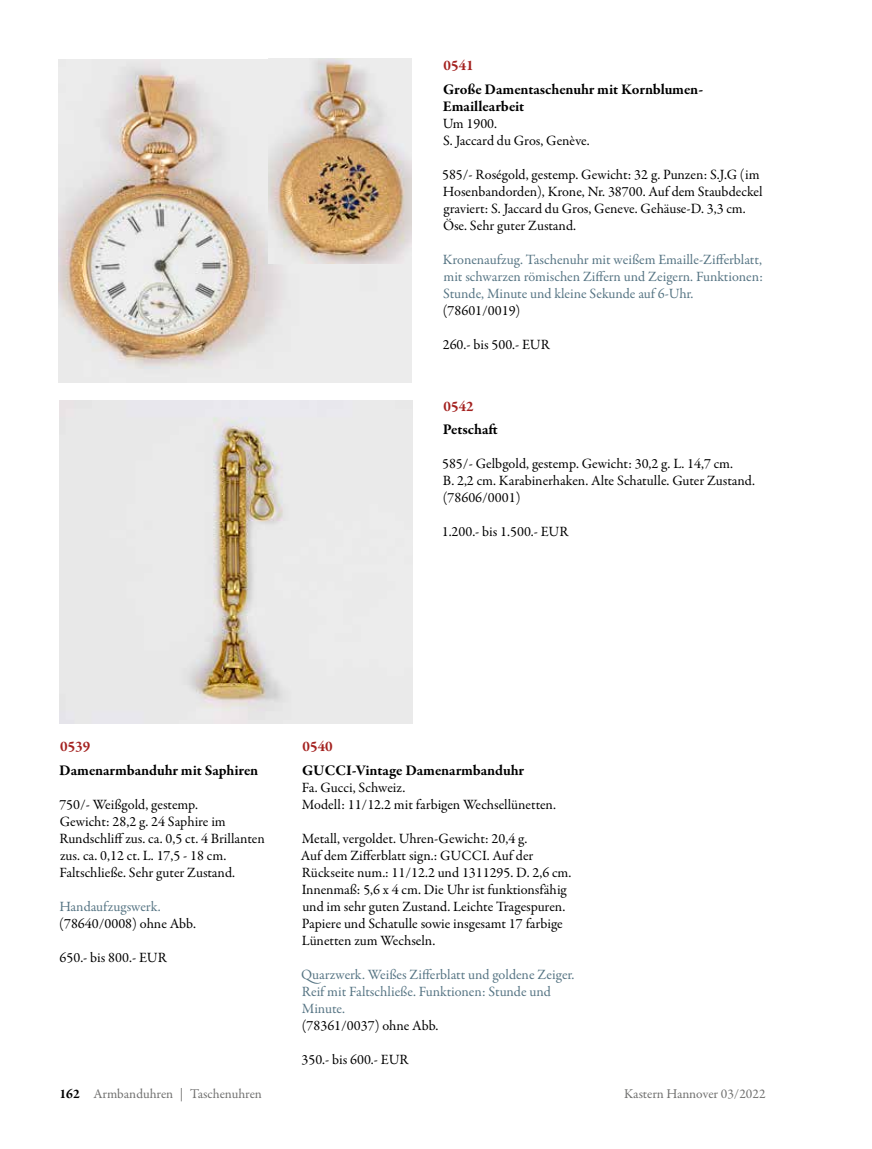
<style>
.page{position:relative;width:872px;height:1149px;background:#fff}
.page>*{position:absolute;margin:0;border:0;box-sizing:border-box;transform-origin:0 0}
.t1{font:700 15px/17px "Garamond Premr Pro";letter-spacing:-.005em;color:#000}
.t2{font:700 15px "Garamond Premr Pro";color:#a42220}
.t3{font:14.25px/17px "Garamond Premr Pro";color:#000}
.t4{font:14.25px/17px "Garamond Premr Pro";letter-spacing:-.005em;color:#557483;text-align:justify}
.t5{font:13.5px "Garamond Premr Pro";letter-spacing:-.005em;color:#6f6f6e}
.s1{font-weight:700;color:#000}
</style>
<div class="page">
<img style="left:59px;top:60px;width:353px;height:323px">
<img style="left:60px;top:400px;width:352px;height:323px">
<img style="left:268px;top:58px;width:143px;height:206px">
<p class="t2" style="left:443px;top:56px;width:32px">0541</p>
<p class="t1" style="left:443px;top:81px;width:262px">Große Damentaschenuhr mit Kornblumen-<br>Emaillearbeit</p>
<p class="t3" style="left:443px;top:115px;width:149px">Um 1900.<br>S. Jaccard du Gros, Genève.</p>
<p class="t3" style="left:442px;top:166px;width:322px">585/- Roségold, gestemp. Gewicht: 32 g. Punzen: S.J.G (im Hosenbandorden), Krone, Nr. 38700. Auf dem Staubdeckel graviert: S. Jaccard du Gros, Geneve. Gehäuse-D. 3,3 cm.<br>Öse. Sehr guter Zustand.</p>
<p class="t4" style="left:443px;top:251px;width:322px">Kronenaufzug. Taschenuhr mit weißem Emaille-Zifferblatt, mit schwarzen römischen Ziffern und Zeigern. Funktionen:<br>Stunde, Minute und kleine Sekunde auf 6-Uhr.</p>
<p class="t3" style="left:443px;top:302px;width:79px">(78601/0019)</p>
<p class="t3" style="left:443px;top:336px;width:109px">260.- bis 500.- EUR</p>
<p class="t2" style="left:443px;top:397px;width:32px">0542</p>
<p class="t1" style="left:443px;top:421px;width:56px">Petschaft</p>
<p class="t3" style="left:442px;top:455px;width:314px">585/- Gelbgold, gestemp. Gewicht: 30,2 g. L. 14,7 cm.<br>B. 2,2 cm. Karabinerhaken. Alte Schatulle. Guter Zustand. (78606/0001)</p>
<p class="t3" style="left:442px;top:523px;width:128px">1.200.- bis 1.500.- EUR</p>
<p class="t2" style="left:60px;top:737px;width:32px">0539</p>
<p class="t1" style="left:59px;top:761px;width:200px">Damenarmbanduhr mit Saphiren</p>
<p class="t3" style="left:59px;top:795px;width:207px">750/- Weißgold, gestemp.<br>Gewicht: 28,2 g. 24 Saphire im<br>Rundschliff zus. ca. 0,5 ct. 4 Brillanten zus. ca. 0,12 ct. L. 17,5 - 18 cm.<br>Faltschließe. Sehr guter Zustand.</p>
<p class="t4" style="left:59px;top:897px;width:103px">Handaufzugswerk.</p>
<p class="t3" style="left:59px;top:914px;width:138px">(78640/0008) ohne Abb.</p>
<p class="t3" style="left:60px;top:948px;width:109px">650.- bis 800.- EUR</p>
<p class="t2" style="left:302px;top:737px;width:32px">0540</p>
<p class="t1" style="left:302px;top:761px;width:223px">GUCCI-Vintage Damenarmbanduhr</p>
<p class="t3" style="left:302px;top:778px;width:256px">Fa. Gucci, Schweiz.<br>Modell: 11/12.2 mit farbigen Wechsellünetten.</p>
<p class="t3" style="left:301px;top:829px;width:272px">Metall, vergoldet. Uhren-Gewicht: 20,4 g.<br>Auf dem Zifferblatt sign.: GUCCI. Auf der Rückseite num.: 11/12.2 und 1311295. D. 2,6 cm.<br>Innenmaß: 5,6 x 4 cm. Die Uhr ist funktionsfähig und im sehr guten Zustand. Leichte Tragespuren.<br>Papiere und Schatulle sowie insgesamt 17 farbige Lünetten zum Wechseln.</p>
<p class="t4" style="left:301px;top:965px;width:275px;text-align:left">Quarzwerk. Weißes Zifferblatt und goldene Zeiger.<br>Reif mit Faltschließe. Funktionen: Stunde und<br>Minute.</p>
<p class="t3" style="left:302px;top:1016px;width:138px">(78361/0037) ohne Abb.</p>
<p class="t3" style="left:301px;top:1050px;width:109px">350.- bis 600.- EUR</p>
<p class="t5" style="left:60px;top:1085px;width:204px"><span class="s1">162</span> Armbanduhren | Taschenuhren</p>
<p class="t5" style="left:624px;top:1085px;width:143px">Kastern Hannover 03/2022</p>
</div>
